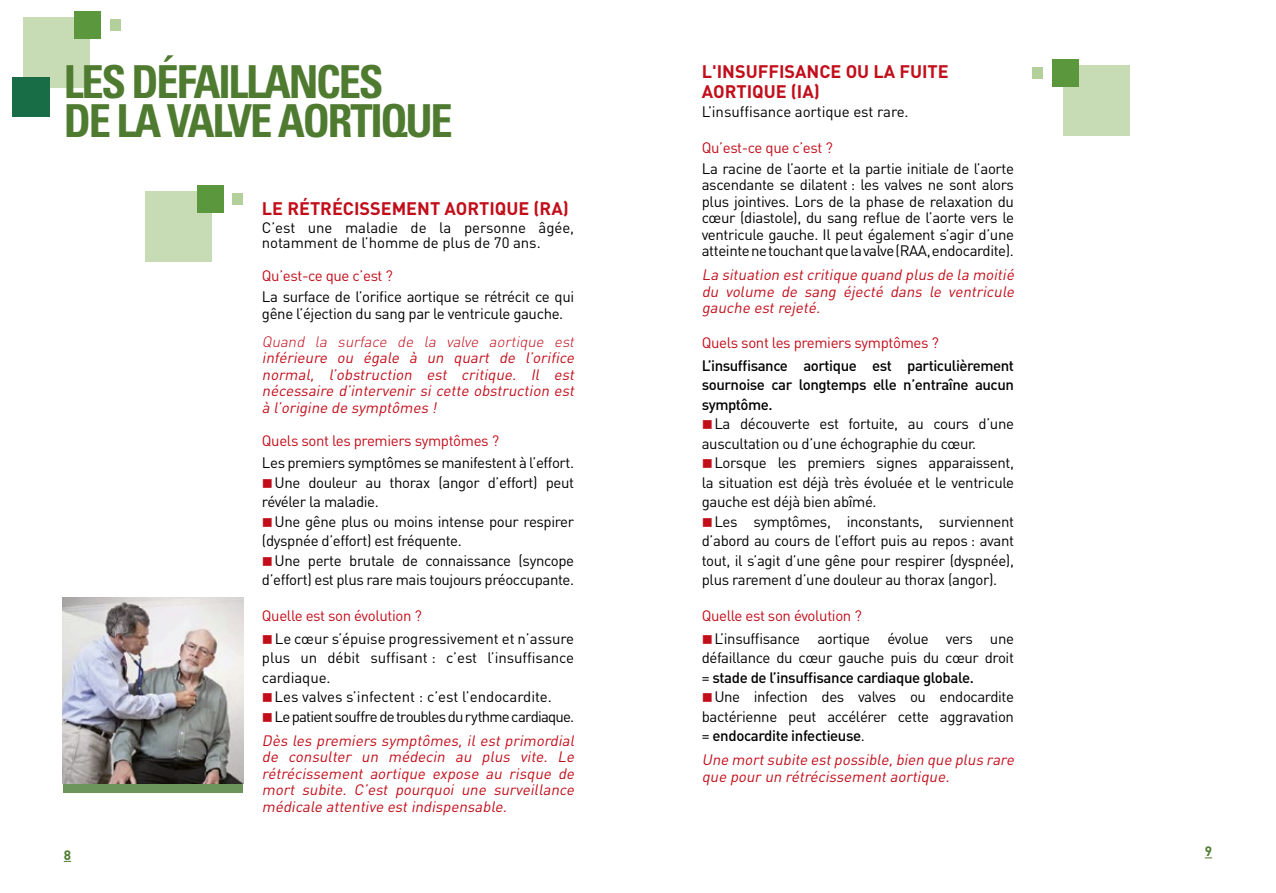
<style>
.page{position:relative;width:1276px;height:893px;background:#fff}
.page>*{position:absolute;margin:0;border:0;box-sizing:border-box;transform-origin:0 0}
.t1{font:700 condensed 45.45px/39px "Univers LT Std";letter-spacing:-.05em;color:#4f7b31}
.t2{font:700 18px/19.5px "DIN";color:#c20e1a}
.t3{font:15px/19.5px "DIN";letter-spacing:-.025em;color:#000;text-align:justify}
.t4{font:italic 15px/16.5px "DIN";color:#c20e1a;text-align:justify}
.t5{font:15px "DIN";letter-spacing:-.025em;color:#c20e1a}
.t6{font:15px/15px "DIN";letter-spacing:-.005em;color:#000}
.t7{font:500 15px/19.5px "DIN";letter-spacing:-.03em;color:#000;text-align:justify}
.t8{font:15px/24px "DIN";letter-spacing:-.055em;color:#000}
.t9{font:15px "DIN";color:#000}
.t10{font:italic 300 15px "DIN";color:#c20e1a}
.t11{font:700 13.5px "DIN";color:#4f7b31}
.s1{color:#c20e1a}
.s2{font-style:italic;color:#c20e1a}
.s3{font-weight:500}
</style>
<div class="page">
<div style="left:23px;top:18px;width:66px;height:70px;background:#c7dcb5"></div>
<div style="left:75px;top:11px;width:26px;height:28px;background:#5b973d"></div>
<div style="left:110px;top:20px;width:11px;height:11px;background:#b3cf9c"></div>
<div style="left:13px;top:77px;width:37px;height:40px;background:#186d47"></div>
<div style="left:64px;top:629px;width:179px;height:164px;background:#6c955b"></div>
<img style="left:63px;top:598px;width:181px;height:185px">
<div style="left:146px;top:191px;width:66px;height:71px;background:#c7dcb5"></div>
<div style="left:197px;top:185px;width:26px;height:28px;background:#5b973d"></div>
<div style="left:232px;top:193px;width:11px;height:12px;background:#b3cf9c"></div>
<div style="left:1063px;top:65px;width:66px;height:71px;background:#c7dcb5"></div>
<div style="left:1052px;top:59px;width:26px;height:28px;background:#5b973d"></div>
<div style="left:1032px;top:67px;width:11px;height:12px;background:#b3cf9c"></div>
<h1 class="t1" style="left:64px;top:62px;width:390px">LES DÉFAILLANCES<br>DE LA VALVE AORTIQUE</h1>
<p class="t2" style="left:262px;top:197px;width:308px">LE RÉTRÉCISSEMENT AORTIQUE (RA)</p>
<p class="t6" style="left:262px;top:219px;width:314px">C’est une maladie de la personne âgée, notamment de l’homme de plus de 70 ans.</p>
<p class="t5" style="left:262px;top:266px;width:133px">Qu’est-ce que c’est ?</p>
<p class="t3" style="left:262px;top:288px;width:314px;line-height:16.5px">La surface de l’orifice aortique se rétrécit ce qui gêne l’éjection du sang par le ventricule gauche.</p>
<p class="t10" style="left:262px;top:332px;width:317px">Quand la surface de la valve aortique est</p>
<p class="t4" style="left:262px;top:349px;width:317px">inférieure ou égale à un quart de l’orifice normal, l’obstruction est critique. Il est nécessaire d’intervenir si cette obstruction est à l’origine de symptômes !</p>
<p class="t5" style="left:262px;top:431px;width:239px">Quels sont les premiers symptômes ?</p>
<p class="t3" style="left:262px;top:453px;width:314px">Les premiers symptômes se manifestent à l’effort.</p>
<p class="t3" style="left:262px;top:472px;width:314px"><span class="s1">■</span>Une douleur au thorax (angor d’effort) peut révéler la maladie.</p>
<p class="t3" style="left:262px;top:511px;width:314px"><span class="s1">■</span>Une gêne plus ou moins intense pour respirer (dyspnée d’effort) est fréquente.</p>
<p class="t3" style="left:262px;top:550px;width:314px"><span class="s1">■</span>Une perte brutale de connaissance (syncope d’effort) est plus rare mais toujours préoccupante.</p>
<p class="t5" style="left:262px;top:606px;width:161px">Quelle est son évolution ?</p>
<p class="t3" style="left:262px;top:628px;width:314px"><span class="s1">■</span>Le cœur s’épuise progressivement et n’assure plus un débit suffisant : c’est l’insuffisance cardiaque.</p>
<p class="t9" style="left:262px;top:687px;width:291px"><span class="s1">■</span>Les valves s’infectent : c’est l’endocardite.</p>
<p class="t8" style="left:262px;top:704px;width:317px"><span class="s1">■</span>Le patient souffre de troubles du rythme cardiaque.<br><span class="s2">Dès les premiers symptômes, il est primordial</span></p>
<p class="t4" style="left:262px;top:748px;width:317px">de consulter un médecin au plus vite. Le rétrécissement aortique expose au risque de mort subite. C’est pourquoi une surveillance médicale attentive estindispensable.</p>
<p class="t2" style="left:702px;top:61px;width:248px">L'INSUFFISANCE OU LA FUITE<br>AORTIQUE (IA)</p>
<p class="t6" style="left:702px;top:104px;width:208px">L’insuffisance aortique est rare.</p>
<p class="t5" style="left:702px;top:138px;width:133px">Qu’est-ce que c’est ?</p>
<p class="t3" style="left:702px;top:160px;width:314px;line-height:16.5px">La racine de l’aorte et la partie initiale de l’aorte ascendante se dilatent : les valves ne sont alors plus jointives. Lors de la phase de relaxation du cœur (diastole), du sang reflue de l’aorte vers le ventricule gauche. Il peut également s’agir d’une atteinte ne touchant que la valve (RAA, endocardite).</p>
<p class="t4" style="left:702px;top:266px;width:317px">La situation estcritique quand plus de la moitié du volume de sang éjecté dans le ventricule gauche estrejeté.</p>
<p class="t5" style="left:702px;top:333px;width:239px">Quels sont les premiers symptômes ?</p>
<p class="t7" style="left:702px;top:355px;width:314px">L’insuffisance aortique est particulièrement sournoise car longtemps elle n’entraîne aucun symptôme.</p>
<p class="t3" style="left:702px;top:414px;width:314px"><span class="s1">■</span>La découverte est fortuite, au cours d’une auscultation ou d’une échographie du cœur.</p>
<p class="t3" style="left:702px;top:453px;width:314px"><span class="s1">■</span>Lorsque les premiers signes apparaissent, la situation est déjà très évoluée et le ventricule gauche est déjà bien abîmé.</p>
<p class="t3" style="left:702px;top:511px;width:314px"><span class="s1">■</span>Les symptômes, inconstants, surviennent d’abord au cours de l’effort puis au repos : avant tout, il s’agit d’une gêne pour respirer (dyspnée), plus rarement d’une douleur au thorax (angor).</p>
<p class="t5" style="left:702px;top:606px;width:161px">Quelle est son évolution ?</p>
<p class="t3" style="left:702px;top:628px;width:314px"><span class="s1">■</span>L’insuffisance aortique évolue vers une défaillance du cœur gauche puis du cœur droit = <span class="s3">stade de l’insuffisance cardiaque globale.</span></p>
<p class="t3" style="left:702px;top:687px;width:314px"><span class="s1">■</span>Une infection des valves ou endocardite bactérienne peut accélérer cette aggravation = <span class="s3">endocardite infectieuse</span>.</p>
<p class="t4" style="left:702px;top:751px;width:317px">Une mortsubite estpossible,bien que plus rare que pour un rétrécissementaortique.</p>
<p class="t11" style="left:64px;top:846px;width:9px">8</p>
<p class="t11" style="left:1204px;top:842px;width:9px">9</p>
</div>
